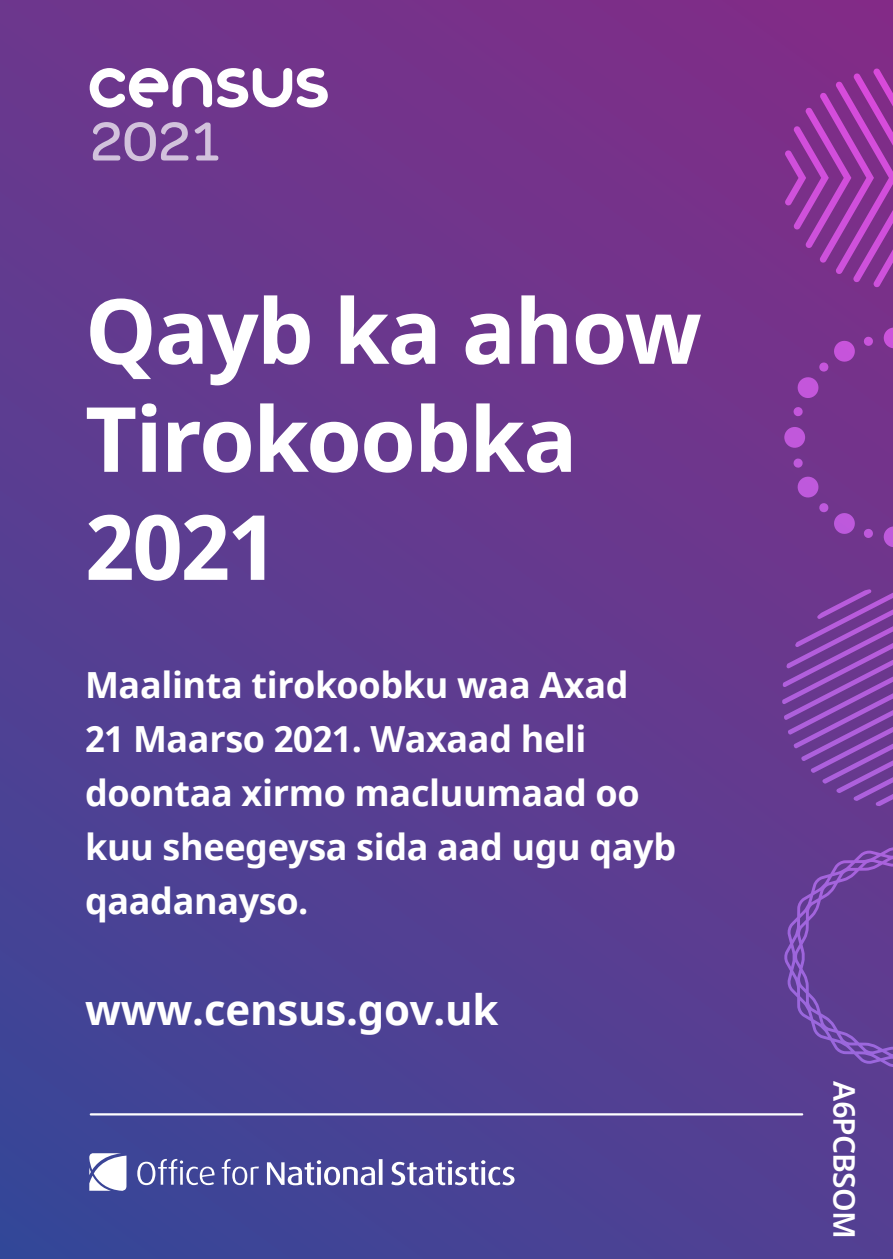
<style>
.page{position:relative;width:893px;height:1259px;background:#fff}
.page>*{position:absolute;margin:0;border:0;box-sizing:border-box;transform-origin:0 0}
.Cover_Title_White{font:700 90px/108px "Noto Sans";letter-spacing:-.02em;color:#fff}
.Heading_Two_White{font:700 42px "Noto Sans";letter-spacing:-.005em;color:#fff}
.Heading_Two_White-2{font:700 36px/54px "Noto Sans";letter-spacing:-.01em;color:#fff}
.t1{font:600 30px "Noto Sans";letter-spacing:-.03em;color:#fff}
</style>
<div class="page">
<div style="left:0;top:0;width:893px;height:1259px;background:linear-gradient(to bottom,#79328a,#444496)"></div>
<svg style="left:89px;top:1153px;width:37px;height:38px"></svg>
<svg style="left:137px;top:1159px;width:78px;height:26px"></svg>
<svg style="left:222px;top:1159px;width:37px;height:26px"></svg>
<svg style="left:267px;top:1159px;width:116px;height:26px"></svg>
<svg style="left:391px;top:1160px;width:123px;height:25px"></svg>
<hr style="left:91px;top:1113px;width:711px;height:2px;background:#fff">
<svg style="left:90px;top:68px;width:238px;height:40px"></svg>
<svg style="left:93px;top:122px;width:125px;height:39px"></svg>
<svg style="left:785px;top:68px;width:108px;height:220px"></svg>
<svg style="left:884px;top:327px;width:9px;height:21px"></svg>
<svg style="left:884px;top:526px;width:9px;height:21px"></svg>
<div style="left:784px;top:427px;width:21px;height:21px;background:#c158db;border-radius:50%"></div>
<svg style="left:793px;top:458px;width:10px;height:10px"></svg>
<svg style="left:796px;top:475px;width:60px;height:60px"></svg>
<svg style="left:863px;top:528px;width:10px;height:10px"></svg>
<svg style="left:863px;top:336px;width:10px;height:10px"></svg>
<svg style="left:796px;top:339px;width:60px;height:60px"></svg>
<svg style="left:793px;top:406px;width:10px;height:11px"></svg>
<svg style="left:782px;top:587px;width:111px;height:219px"></svg>
<svg style="left:784px;top:847px;width:109px;height:220px"></svg>
<h1 class="Cover_Title_White" style="left:85px;top:279px;width:618px">Qayb ka ahow<br>Tirokoobka<br>2021</h1>
<h2 class="Heading_Two_White-2" style="left:85px;top:658px;width:593px">Maalinta tirokoobku waa Axad<br>21 Maarso 2021. Waxaad heli doontaa xirmo macluumaad oo kuu sheegeysa sida aad ugu qayb qaadanayso.</h2>
<h2 class="Heading_Two_White" style="left:85px;top:980px;width:415px">www.census.gov.uk</h2>
<p class="t1" style="left:865px;top:1081px;width:159px;rotate:90deg">A6PCBSOM</p>
</div>
